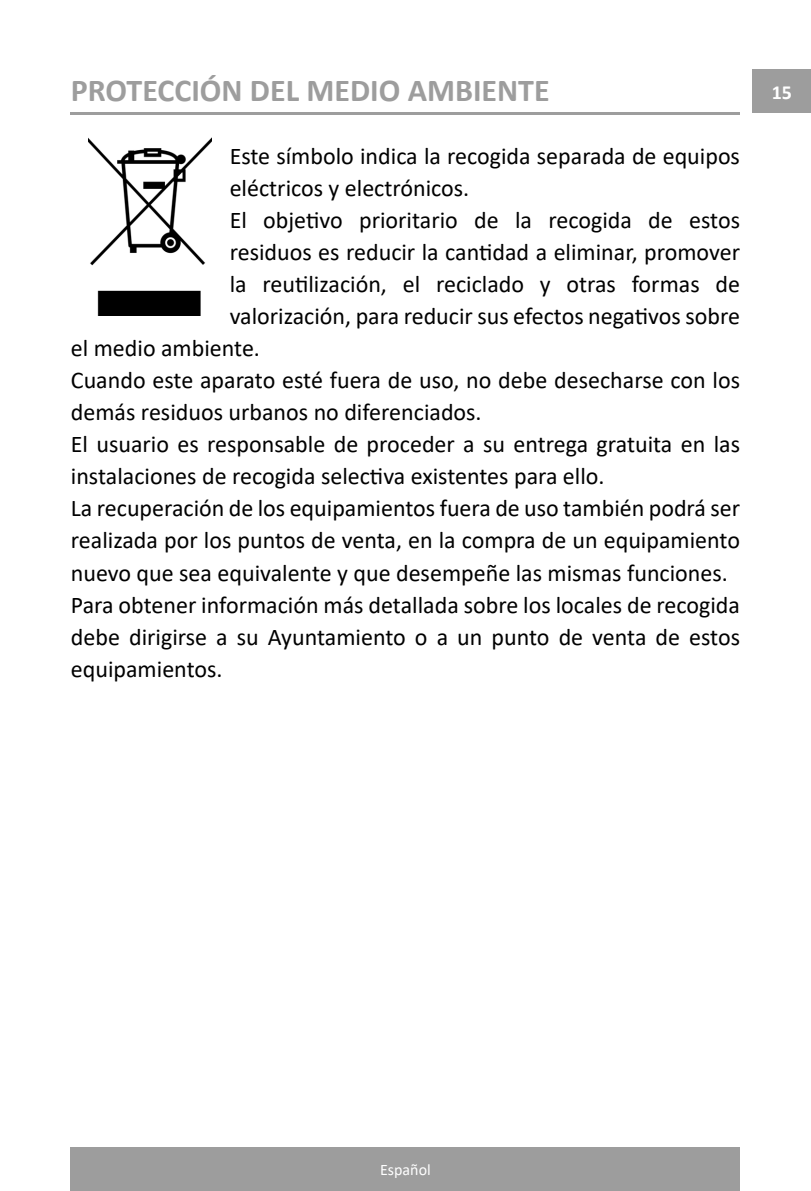
<style>
.page{position:relative;width:811px;height:1191px;background:#fff}
.page>*{position:absolute;margin:0;border:0;box-sizing:border-box;transform-origin:0 0}
.t1{font:700 32px "Calibri";color:#9d9d9d}
.Estilo_de_parágrafo{font:24px/32px "Calibri";color:#000}
.t2{font:700 20px "Calibri";color:#fff}
.t3{font:16px "Calibri";color:#fff}
</style>
<div class="page">
<div style="left:71px;top:1147px;width:669px;height:44px;background:#9d9d9d"></div>
<div style="left:753px;top:69px;width:58px;height:44px;background:#9d9d9d"></div>
<hr style="left:71px;top:112px;width:669px;height:3px;background:#9d9d9d">
<img style="left:89px;top:137px;width:123px;height:178px">
<p class="t1" style="left:71px;top:67px;width:480px">PROTECCIÓN DEL MEDIO AMBIENTE</p>
<p class="Estilo_de_parágrafo" style="left:230px;top:140px;width:512px">Este símbolo indica la recogida separada de equipos eléctricos y electrónicos.</p>
<p class="Estilo_de_parágrafo" style="left:230px;top:204px;width:512px">El objetivo prioritario de la recogida de estos</p>
<p class="Estilo_de_parágrafo" style="left:230px;top:236px;width:512px">residuos es reducir la cantidad a eliminar, promover</p>
<p class="Estilo_de_parágrafo" style="left:230px;top:268px;width:512px">la reutilización, el reciclado y otras formas de</p>
<p class="Estilo_de_parágrafo" style="left:230px;top:300px;width:512px">valorización, para reducir sus efectos negativos sobre</p>
<p class="Estilo_de_parágrafo" style="left:71px;top:332px;width:191px">el medio ambiente.</p>
<p class="Estilo_de_parágrafo" style="left:71px;top:364px;width:670px">Cuando este aparato esté fuera de uso, no debe desecharse con los demás residuos urbanos no diferenciados.</p>
<p class="Estilo_de_parágrafo" style="left:71px;top:428px;width:670px">El usuario es responsable de proceder a su entrega gratuita en las instalaciones de recogida selectiva existentes para ello.</p>
<p class="Estilo_de_parágrafo" style="left:71px;top:492px;width:671px;text-align:justify">La recuperación de los equipamientos fuera de uso también podrá ser realizada por los puntos de venta, en la compra de un equipamiento nuevo que sea equivalente y que desempeñe las mismas funciones.</p>
<p class="Estilo_de_parágrafo" style="left:71px;top:588px;width:670px;text-align:justify">Para obtener información más detallada sobre los locales de recogida debe dirigirse a su Ayuntamiento o a un punto de venta de estos equipamientos.</p>
<p class="t2" style="left:772px;top:78px;width:22px">15</p>
<p class="t3" style="left:380px;top:1159px;width:52px">Español</p>
</div>
